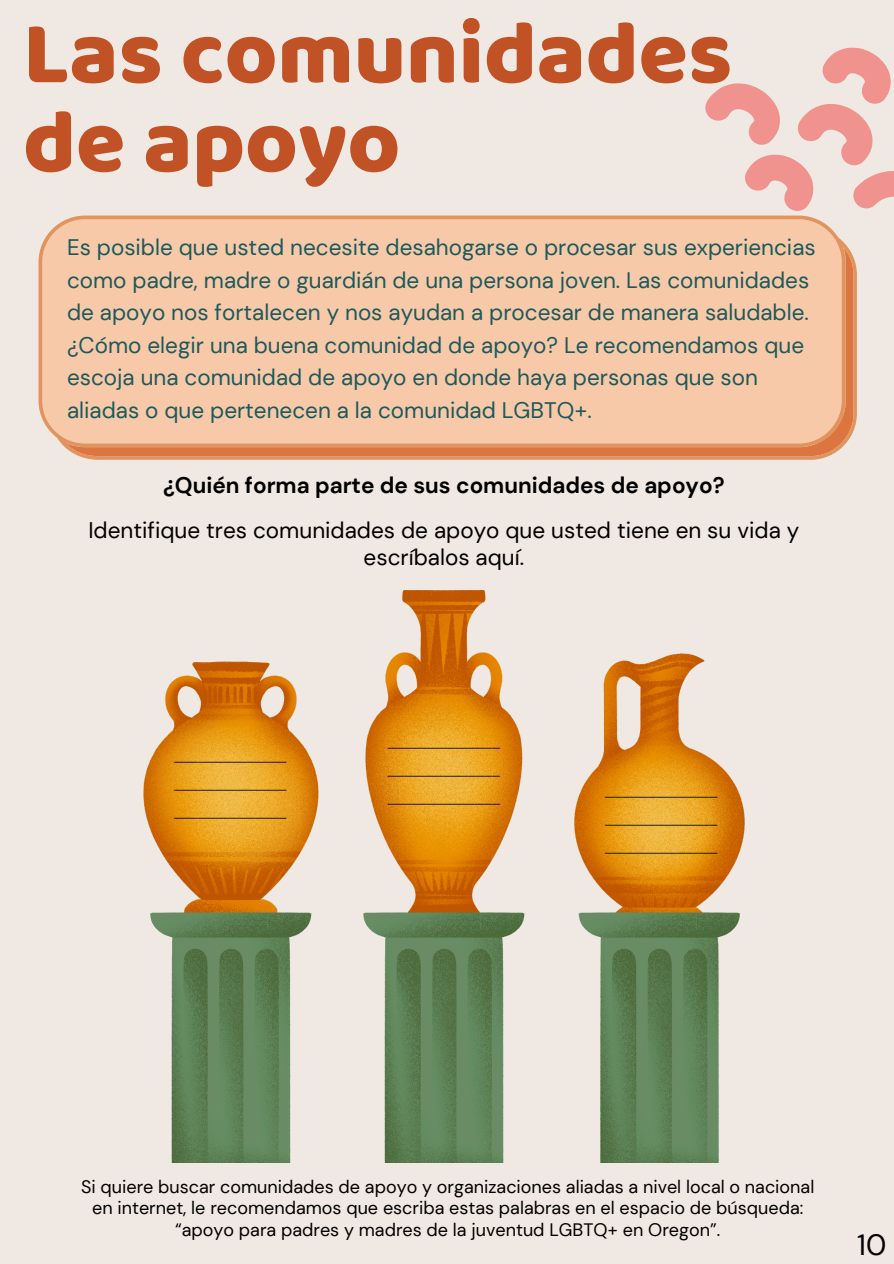
<style>
.page{position:relative;width:894px;height:1264px;background:#fff}
.page>*{position:absolute;margin:0;border:0;box-sizing:border-box;transform-origin:0 0}
.t1{font:90px/88.8px "Baloo";color:#c15225}
.t2{font:29.25px "DM Sans";color:#000}
.t3{font:22.5px/32.7px "DM Sans";color:#1b5a5b}
.t4{font:22.5px/27px "DM Sans";color:#000;text-align:center}
.t5{font:700 22.5px "DM Sans";color:#000}
.t6{font:300 19.5px/28.2px "Open Sans";color:#000;text-align:justify}
.t7{font:18px/21.3px "DM Sans";color:#000;text-align:center}
</style>
<div class="page">
<div style="left:0;top:0;width:893px;height:1263px;background:#f0e9e3"></div>
<svg style="left:705px;top:47px;width:188px;height:254px"></svg>
<svg style="left:38px;top:215px;width:818px;height:245px;background:#f5c3a0"></svg>
<img style="left:143px;top:590px;width:601px;height:571px">
<h1 class="t1" style="left:23px;top:6px;width:710px">Las comunidades de apoyo</h1>
<p class="t3" style="left:67px;top:231px;width:750px">Es posible que usted necesite desahogarse o procesar sus experiencias como padre, madre o guardián de una persona joven. Las comunidades de apoyo nos fortalecen y nos ayudan a procesar de manera saludable. ¿Cómo elegir una buena comunidad de apoyo? Le recomendamos que escoja una comunidad de apoyo en donde haya personas que son aliadas o que pertenecen a la comunidad LGBTQ+.</p>
<p class="t5" style="left:163px;top:471px;width:563px">¿Quién forma parte de sus comunidades de apoyo?</p>
<p class="t4" style="left:88px;top:517px;width:712px">Identifique tres comunidades de apoyo que usted tiene en su vida y escríbalos aquí.</p>
<p class="t6" style="left:174px;top:738px;width:114px">______________ ______________ ______________</p>
<p class="t6" style="left:387px;top:724px;width:114px">______________ ______________ ______________</p>
<p class="t6" style="left:605px;top:773px;width:114px">______________ ______________ ______________</p>
<p class="t7" style="left:81px;top:1175px;width:734px">Si quiere buscar comunidades de apoyo y organizaciones aliadas a nivel local o nacional en internet, le recomendamos que escriba estas palabras en el espacio de búsqueda: “apoyo para padres y madres de la juventud LGBTQ+ en Oregon”.</p>
<h2 class="t2" style="left:857px;top:1225px;width:31px">10</h2>
</div>
